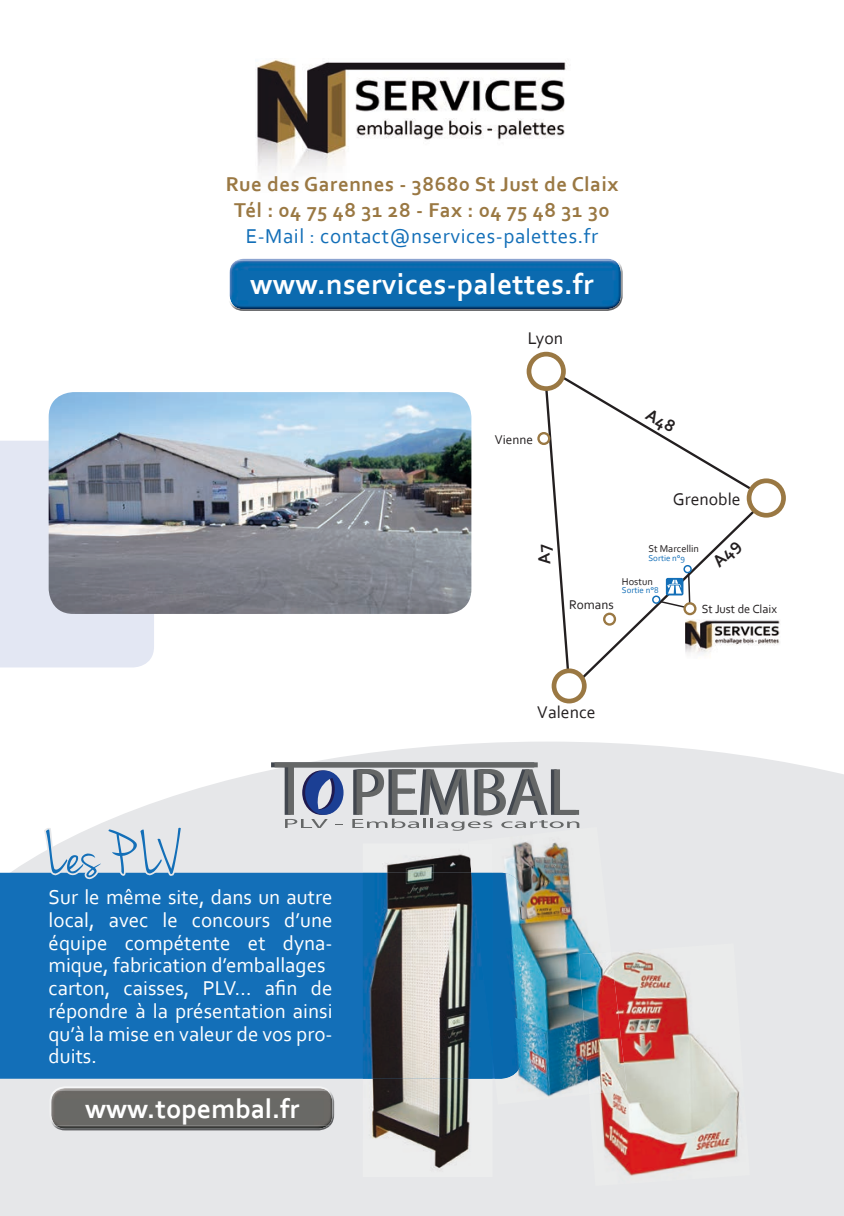
<style>
.page{position:relative;width:844px;height:1216px;background:#fff}
.page>*{position:absolute;margin:0;border:0;box-sizing:border-box;transform-origin:0 0}
.t1{font:63px "Jenna Sue";color:#136fb8}
.t2{font:700 29.75px "Corbel";letter-spacing:.01em;color:#fff}
.t3{font:700 28px "Corbel";color:#fff}
.t4{font:21px/22.8px "Corbel";color:#fff}
.t5{font:700 21px/26.2px "Corbel";letter-spacing:.025em;color:#9a7843;text-align:center}
.t6{font:21px "Corbel";letter-spacing:.025em;color:#136fb8}
.t7{font:17.68px "Corbel";color:#231f20}
.t8{font:13.3px "Corbel";color:#231f20}
.t9{font:12.25px "Corbel";color:#231f20}
.t10{font:10.33px "Corbel";color:#231f20}
.t11{font:8.92px "Corbel";color:#136fb8}
</style>
<div class="page">
<div style="left:0;top:440px;width:154px;height:227px;background:#e3e7f3"></div>
<svg style="left:0;top:741px;width:843px;height:474px;fill:#e6e7e9"></svg>
<div style="left:0;top:872px;width:363px;height:206px;background:#136fb8"></div>
<svg style="left:529px;top:354px;width:34px;height:34px"></svg>
<div style="left:526px;top:352px;width:39px;height:39px;border:5px solid #9a7843;border-radius:50%"></div>
<div style="left:537px;top:432px;width:13px;height:13px;border:2px solid #9a7843;border-radius:50%"></div>
<div style="left:746px;top:478px;width:39px;height:39px;border:5px solid #9a7843;border-radius:50%"></div>
<div style="left:551px;top:668px;width:35px;height:35px;border:5px solid #9a7843;border-radius:50%"></div>
<img style="left:770px;top:620px;width:10px;height:26px">
<img style="left:257px;top:59px;width:309px;height:114px">
<img style="left:363px;top:843px;width:129px;height:333px">
<img style="left:363px;top:872px;width:105px;height:206px">
<img style="left:468px;top:826px;width:143px;height:278px">
<img style="left:468px;top:843px;width:24px;height:29px">
<img style="left:471px;top:872px;width:21px;height:186px">
<svg style="left:271px;top:762px;width:308px;height:68px;background:#a7aab0"></svg>
<svg style="left:41px;top:823px;width:143px;height:58px;background:#cddae4"></svg>
<img style="left:49px;top:392px;width:422px;height:222px">
<div style="left:0;top:1155px;width:106px;height:60px;background:#e6e7e9"></div>
<div style="left:57px;top:1090px;width:269px;height:35px;background:#696966"></div>
<img style="left:54px;top:1086px;width:275px;height:4px">
<img style="left:54px;top:1125px;width:276px;height:5px">
<img style="left:326px;top:1090px;width:8px;height:35px">
<img style="left:49px;top:1090px;width:8px;height:35px">
<img style="left:236px;top:261px;width:378px;height:45px">
<img style="left:236px;top:258px;width:379px;height:3px">
<img style="left:232px;top:306px;width:386px;height:5px">
<img style="left:614px;top:261px;width:8px;height:45px">
<img style="left:229px;top:261px;width:7px;height:45px">
<img style="left:588px;top:943px;width:161px;height:242px">
<img style="left:579px;top:951px;width:47px;height:143px">
<svg style="left:538px;top:364px;width:232px;height:325px"></svg>
<p class="t5" style="left:225px;top:170px;width:394px">Rue des Garennes - 38680 St Just de Claix<br>Tél : 04 75 48 31 28 - Fax : 04 75 48 31 30</p>
<p class="t6" style="left:246px;top:223px;width:354px">E-Mail : contact@nservices-palettes.fr</p>
<h2 class="t2" style="left:250px;top:266px;width:345px">www.nservices-palettes.fr</h2>
<p class="t7" style="left:527px;top:327px;width:37px">Lyon</p>
<h1 class="t1" style="left:46px;top:818px;width:134px">Les P LV</h1>
<p class="t4" style="left:49px;top:885px;width:285px">Sur le même site, dans un autre local, avec le concours d’une équipe compétente et dyna&shy;mique, fabrication d’emballages carton, caisses, PLV... afin de répondre à la présentation ainsi qu’à la mise en valeur de vos pro&shy;duits.</p>
<h3 class="t3" style="left:85px;top:1091px;width:216px">www.topembal.fr</h3>
<p class="t8" style="left:494px;top:431px;width:40px">Vienne</p>
<p class="t7" style="left:672px;top:487px;width:69px">Grenoble</p>
<p class="t8" style="left:569px;top:596px;width:46px">Romans</p>
<p class="t10" style="left:648px;top:542px;width:52px">St Marcellin</p>
<p class="t11" style="left:648px;top:553px;width:38px">Sortie n°9</p>
<p class="t10" style="left:621px;top:574px;width:32px">Hostun</p>
<p class="t11" style="left:621px;top:585px;width:38px">Sortie n°8</p>
<p class="t9" style="left:701px;top:601px;width:77px">St Just de Claix</p>
<p class="t7" style="left:537px;top:701px;width:60px">Valence</p>
</div>
